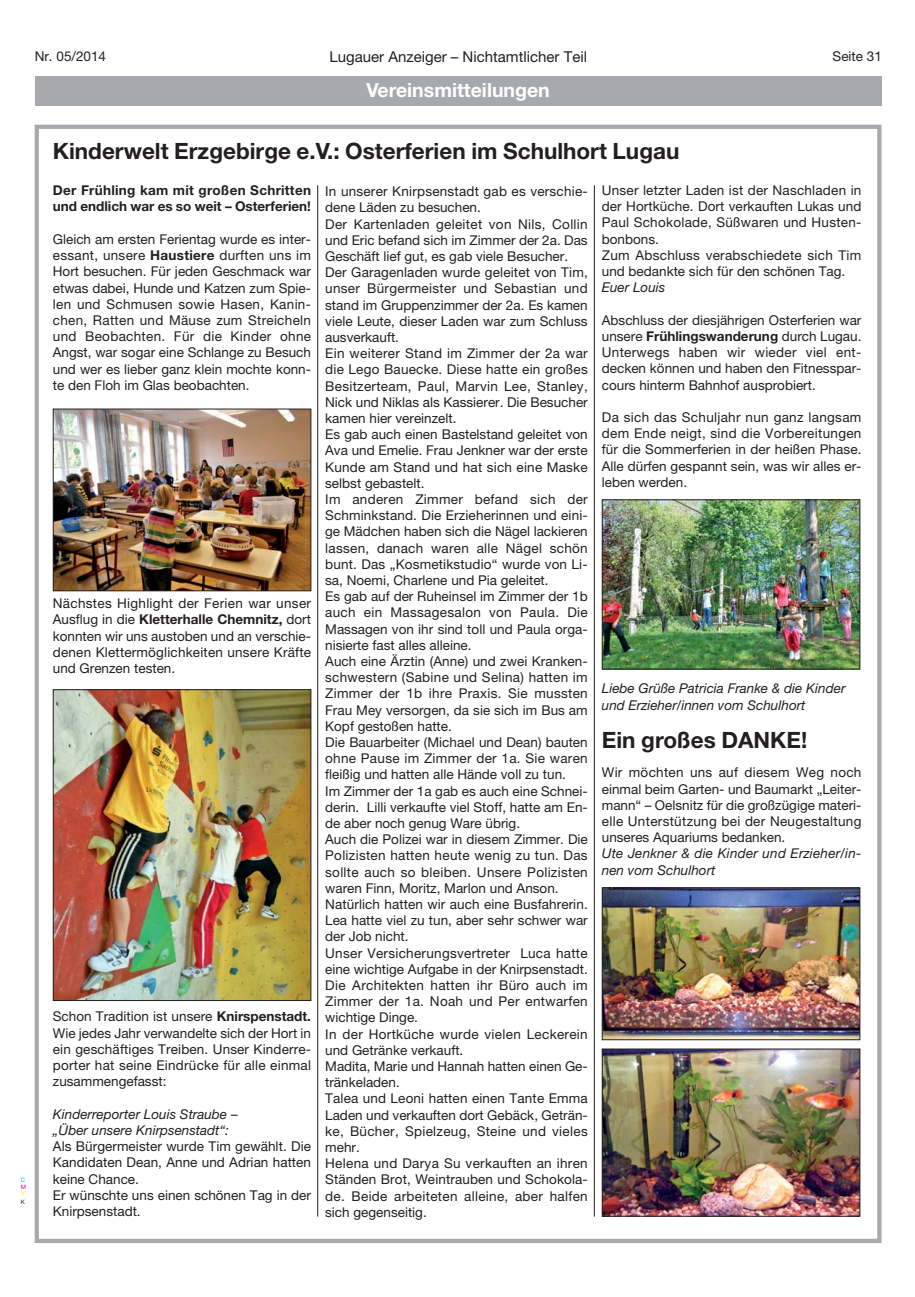
<style>
.page{position:relative;width:915px;height:1297px;background:#fff}
.page>*{position:absolute;margin:0;border:0;box-sizing:border-box;transform-origin:0 0}
.t1{font:700 22.5px "Helvetica Neue";color:#231f20}
.t2{font:700 19.5px "Helvetica Neue";color:#fff}
.t3{font:15px "Helvetica Neue";color:#231f20}
.t4{font:13.5px/16.2px "Helvetica Neue";letter-spacing:.005em;color:#231f20;text-align:justify}
.t5{font:italic 13.5px/16.2px "Helvetica Neue";color:#231f20}
.t6{font:700 13.5px/16.2px "Helvetica Neue";letter-spacing:.02em;color:#231f20}
.t7{font:6px "Helvetica Neue";color:#00adef}
.t8{font:6px "Helvetica Neue";color:#ec008c}
.t9{font:6px "Helvetica Neue";color:#fff200}
.t10{font:6px "Helvetica Neue";color:#231f20}
.s1{font-weight:700}
</style>
<div class="page">
<div style="left:35px;top:76px;width:846px;height:30px;background:#a7a9ac"></div>
<div style="left:35px;top:125px;width:846px;height:1118px;border:4px solid #a7a9ac"></div>
<img style="left:55px;top:411px;width:254px;height:178px">
<div style="left:53px;top:409px;width:258px;height:182px;border:1px solid #231f20"></div>
<img style="left:55px;top:691px;width:254px;height:308px">
<div style="left:53px;top:689px;width:258px;height:312px;border:1px solid #231f20"></div>
<img style="left:603px;top:501px;width:255px;height:166px">
<div style="left:601px;top:499px;width:259px;height:170px;border:1px solid #231f20"></div>
<img style="left:603px;top:889px;width:255px;height:149px">
<div style="left:601px;top:887px;width:259px;height:153px;border:1px solid #231f20"></div>
<img style="left:603px;top:1051px;width:255px;height:163px">
<div style="left:601px;top:1049px;width:259px;height:167px;border:1px solid #231f20"></div>
<hr style="left:317px;top:185px;width:1px;height:1031px;background:#231f20">
<hr style="left:593px;top:185px;width:1px;height:1031px;background:#231f20">
<p class="t4" style="left:35px;top:49px;width:73px">Nr. 05/2014</p>
<p class="t3" style="left:329px;top:51px;width:259px">Lugauer Anzeiger – Nichtamtlicher Teil</p>
<p class="t4" style="left:832px;top:49px;width:51px">Seite 31</p>
<h2 class="t2" style="left:366px;top:83px;width:185px">Vereinsmitteilungen</h2>
<p class="t7" style="left:21px;top:1178px;width:6px">C</p>
<p class="t8" style="left:21px;top:1185px;width:7px">M</p>
<p class="t9" style="left:21px;top:1192px;width:5px">Y</p>
<p class="t10" style="left:21px;top:1199px;width:6px">K</p>
<h1 class="t1" style="left:53px;top:143px;width:627px">Kinderwelt Erzgebirge e.V.: Osterferien im Schulhort Lugau</h1>
<p class="t6" style="left:53px;top:183px;width:259px">Der Frühling kam mit großen Schritten und endlich war es so weit – Osterferien!</p>
<p class="t4" style="left:53px;top:232px;width:259px">Gleich am ersten Ferientag wurde es inter&shy;essant, unsere <span class="s1">Haustiere</span> durften uns im Hort besuchen. Für jeden Geschmack war etwas dabei, Hunde und Katzen zum Spie&shy;len und Schmusen sowie Hasen, Kanin&shy;chen, Ratten und Mäuse zum Streicheln und Beobachten. Für die Kinder ohne Angst, war sogar eine Schlange zu Besuch und wer es lieber ganz klein mochte konn&shy;te den Floh im Glas beobachten.</p>
<p class="t4" style="left:53px;top:597px;width:259px">Nächstes Highlight der Ferien war unser Ausflug in die <span class="s1">Kletterhalle Chemnitz,</span> dort konnten wir uns austoben und an verschie&shy;denen Klettermöglichkeiten unsere Kräfte und Grenzen testen.</p>
<p class="t4" style="left:53px;top:1010px;width:259px">Schon Tradition ist unsere <span class="s1">Knirspenstadt.<br></span>Wie jedes Jahr verwandelte sich der Hort in ein geschäftiges Treiben. Unser Kinderre&shy;porter hat seine Eindrücke für alle einmal zusammengefasst:</p>
<p class="t5" style="left:53px;top:1107px;width:186px">Kinderreporter Louis Straube – „Über unsere Knirpsenstadt“:</p>
<p class="t4" style="left:53px;top:1139px;width:259px;text-align:left">Als Bürgermeister wurde Tim gewählt. Die<br>Kandidaten Dean, Anne und Adrian hatten keine Chance.<br>Er wünschte uns einen schönen Tag in der<br>Knirpsenstadt.</p>
<p class="t4" style="left:325px;top:185px;width:264px;text-align:left">In unserer Knirpsenstadt gab es verschie&shy;dene Läden zu besuchen.<br>Der Kartenladen geleitet von Nils, Collin und Eric befand sich im Zimmer der 2a. Das Geschäft lief gut, es gab viele Besucher.<br>Der Garagenladen wurde geleitet von Tim, unser Bürgermeister und Sebastian und stand im Gruppenzimmer der 2a. Es kamen viele Leute, dieser Laden war zum Schluss ausverkauft.<br>Ein weiterer Stand im Zimmer der 2a war die Lego Bauecke. Diese hatte ein großes Besitzerteam, Paul, Marvin Lee, Stanley, Nick und Niklas als Kassierer. Die Besucher kamen hier vereinzelt.<br>Es gab auch einen Bastelstand geleitet von Ava und Emelie. Frau Jenkner war der erste Kunde am Stand und hat sich eine Maske selbst gebastelt.<br>Im anderen Zimmer befand sich der Schminkstand. Die Erzieherinnen und eini&shy;ge Mädchen haben sich die Nägel lackieren lassen, danach waren alle Nägel schön bunt. Das „Kosmetikstudio“ wurde von Li&shy;sa, Noemi, Charlene und Pia geleitet.<br>Es gab auf der Ruheinsel im Zimmer der 1b auch ein Massagesalon von Paula. Die Massagen von ihr sind toll und Paula orga&shy;nisierte fast alles alleine.<br>Auch eine Ärztin (Anne) und zwei Kranken&shy;schwestern (Sabine und Selina) hatten im Zimmer der 1b ihre Praxis. Sie mussten Frau Mey versorgen, da sie sich im Bus am Kopf gestoßen hatte.<br>Die Bauarbeiter (Michael und Dean) bauten ohne Pause im Zimmer der 1a. Sie waren fleißig und hatten alle Hände voll zu tun.<br>Im Zimmer der 1a gab es auch eine Schnei&shy;derin. Lilli verkaufte viel Stoff, hatte am En&shy;de aber noch genug Ware übrig.<br>Auch die Polizei war in diesem Zimmer. Die Polizisten hatten heute wenig zu tun. Das sollte auch so bleiben. Unsere Polizisten waren Finn, Moritz, Marlon und Anson.<br>Natürlich hatten wir auch eine Busfahrerin.<br>Lea hatte viel zu tun, aber sehr schwer war der Job nicht.<br>Unser Versicherungsvertreter Luca hatte eine wichtige Aufgabe in der Knirpsenstadt.<br>Die Architekten hatten ihr Büro auch im Zimmer der 1a. Noah und Per entwarfen wichtige Dinge.<br>In der Hortküche wurde vielen Leckerein und Getränke verkauft.<br>Madita, Marie und Hannah hatten einen Ge&shy;tränkeladen.<br>Talea und Leoni hatten einen Tante Emma Laden und verkauften dort Gebäck, Geträn&shy;ke, Bücher, Spielzeug, Steine und vieles mehr.<br>Helena und Darya Su verkauften an ihren Ständen Brot, Weintrauben und Schokola&shy;de. Beide arbeiteten alleine, aber halfen sich gegenseitig.</p>
<p class="t4" style="left:601px;top:183px;width:261px;text-align:left">Unser letzter Laden ist der Naschladen in der Hortküche. Dort verkauften Lukas und Paul Schokolade, Süßwaren und Husten&shy;bonbons.<br>Zum Abschluss verabschiedete sich Tim und bedankte sich für den schönen Tag.</p>
<p class="t5" style="left:601px;top:281px;width:65px">Euer Louis</p>
<p class="t4" style="left:601px;top:313px;width:261px">Abschluss der diesjährigen Osterferien war unsere <span class="s1">Frühlingswanderung</span> durch Lugau.<br>Unterwegs haben wir wieder viel ent&shy;decken können und haben den Fitnesspar&shy;cours hinterm Bahnhof ausprobiert.</p>
<p class="t4" style="left:601px;top:410px;width:261px">Da sich das Schuljahr nun ganz langsam dem Ende neigt, sind die Vorbereitungen für die Sommerferien in der heißen Phase.<br>Alle dürfen gespannt sein, was wir alles er&shy;leben werden.</p>
<p class="t5" style="left:601px;top:682px;width:245px">Liebe Grüße Patricia Franke &amp; die Kinder und Erzieher/innen vom Schulhort</p>
<h1 class="t1" style="left:601px;top:732px;width:207px">Ein großes DANKE!</h1>
<p class="t4" style="left:601px;top:766px;width:261px">Wir möchten uns auf diesem Weg noch einmal beim Garten- und Baumarkt „Leiter&shy;mann“ – Oelsnitz für die großzügige materi&shy;elle Unterstützung bei der Neugestaltung unseres Aquariums bedanken.</p>
<p class="t5" style="left:601px;top:847px;width:261px">Ute Jenkner &amp; die Kinder und Erzieher/in&shy;nen vom Schulhort</p>
</div>
